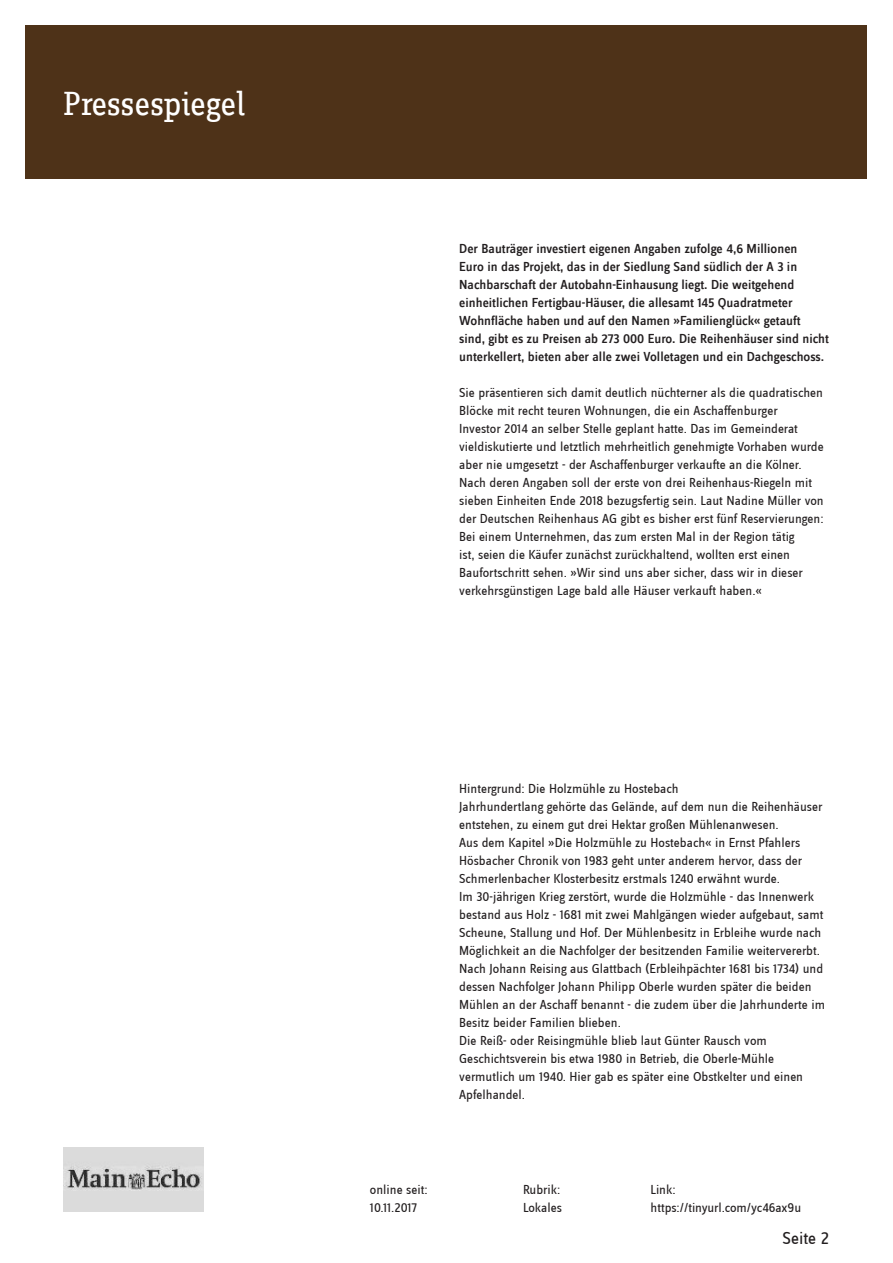
<style>
.page{position:relative;width:893px;height:1263px;background:#fff}
.page>*{position:absolute;margin:0;border:0;box-sizing:border-box;transform-origin:0 0}
.t1{font:34.5px "Zine Slab Dis";color:#fff}
.t2{font:18px "Zine Sans Dis";color:#231f20}
.t3{font:13.5px/18px "Zine Sans Dis";color:#231f20}
.t4{font:500 13.5px/18px "Zine Sans Dis";color:#231f20}
</style>
<div class="page">
<div style="left:26px;top:26px;width:841px;height:153px;background:#4e3218"></div>
<img style="left:64px;top:1147px;width:140px;height:65px">
<h1 class="t1" style="left:64px;top:87px;width:183px">Pressespiegel</h1>
<p class="t4" style="left:459px;top:241px;width:371px">Der Bauträger investiert eigenen Angaben zufolge 4,6 Millionen<br>Euro in das Projekt, das in der Siedlung Sand südlich der A 3 in Nachbarschaft der Autobahn-Einhausung liegt. Die weitgehend einheitlichen Fertigbau-Häuser, die allesamt 145 Quadratmeter Wohnfläche haben und auf den Namen »Familienglück« getauft sind, gibt es zu Preisen ab 273 000 Euro. Die Reihenhäuser sind nicht unterkellert, bieten aber alle zwei Volletagen und ein Dachgeschoss.</p>
<p class="t3" style="left:459px;top:385px;width:366px">Sie präsentieren sich damit deutlich nüchterner als die quadratischen Blöcke mit recht teuren Wohnungen, die ein Aschaffenburger<br>Investor 2014 an selber Stelle geplant hatte. Das im Gemeinderat vieldiskutierte und letztlich mehrheitlich genehmigte Vorhaben wurde aber nie umgesetzt - der Aschaffenburger verkaufte an die Kölner.<br>Nach deren Angaben soll der erste von drei Reihenhaus-Riegeln mit sieben Einheiten Ende 2018 bezugsfertig sein. Laut Nadine Müller von der Deutschen Reihenhaus AG gibt es bisher erst fünf Reservierungen:<br>Bei einem Unternehmen, das zum ersten Mal in der Region tätig<br>ist, seien die Käufer zunächst zurückhaltend, wollten erst einen Baufortschritt sehen. »Wir sind uns aber sicher, dass wir in dieser verkehrsgünstigen Lage bald alle Häuser verkauft haben.«</p>
<p class="t3" style="left:459px;top:780px;width:367px">Hintergrund: Die Holzmühle zu Hostebach<br>Jahrhundertlang gehörte das Gelände, auf dem nun die Reihenhäuser entstehen, zu einem gut drei Hektar großen Mühlenanwesen.<br>Aus dem Kapitel »Die Holzmühle zu Hostebach« in Ernst Pfahlers Hösbacher Chronik von 1983 geht unter anderem hervor, dass der Schmerlenbacher Klosterbesitz erstmals 1240 erwähnt wurde.<br>Im 30-jährigen Krieg zerstört, wurde die Holzmühle - das Innenwerk bestand aus Holz - 1681 mit zwei Mahlgängen wieder aufgebaut, samt Scheune, Stallung und Hof. Der Mühlenbesitz in Erbleihe wurde nach Möglichkeit an die Nachfolger der besitzenden Familie weitervererbt.<br>Nach Johann Reising aus Glattbach (Erbleihpächter 1681 bis 1734) und dessen Nachfolger Johann Philipp Oberle wurden später die beiden Mühlen an der Aschaff benannt - die zudem über die Jahrhunderte im Besitz beider Familien blieben.<br>Die Reiß- oder Reisingmühle blieb laut Günter Rausch vom Geschichtsverein bis etwa 1980 in Betrieb, die Oberle-Mühle vermutlich um 1940. Hier gab es später eine Obstkelter und einen Apfelhandel.</p>
<p class="t3" style="left:370px;top:1181px;width:59px">online seit:<br>10.11.2017</p>
<p class="t3" style="left:523px;top:1181px;width:41px">Rubrik:<br>Lokales</p>
<p class="t3" style="left:651px;top:1181px;width:152px">Link: https://tinyurl.com/yc46ax9u</p>
<h2 class="t2" style="left:782px;top:1229px;width:48px">Seite 2</h2>
</div>
